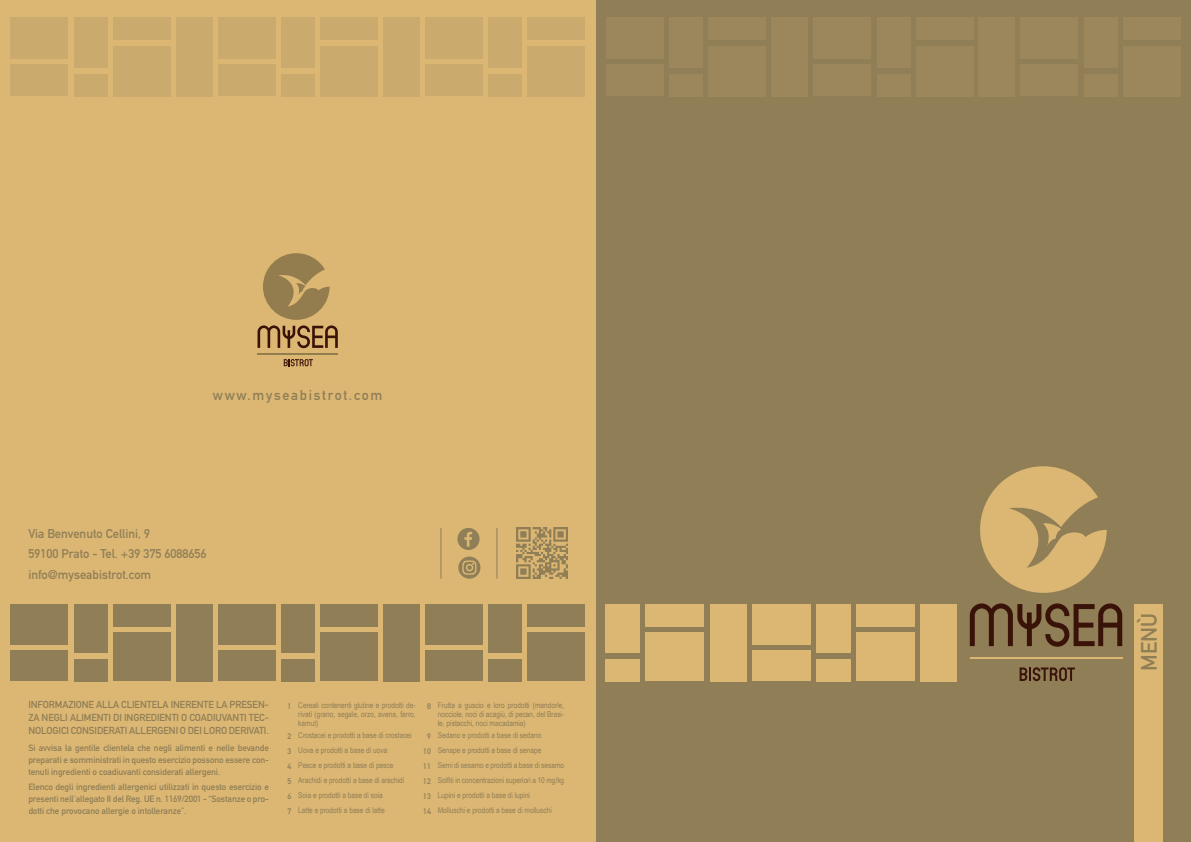
<style>
.page{position:relative;width:1191px;height:842px;background:#fff}
.page>*{position:absolute;margin:0;border:0;box-sizing:border-box;transform-origin:0 0}
.t1{font:700 22px "DIN Alternate";color:#8f7e56}
.t2{font:700 14px "DIN Alternate";letter-spacing:.12em;color:#8f7e56}
.t3{font:700 12.5px/20.5px "DIN Alternate";color:#8f7e56}
.t4{font:700 10px/13px "DIN Alternate";letter-spacing:-.01em;color:#8f7e56;text-align:justify}
.t5{font:700 9px/11.6px "DIN Alternate";letter-spacing:-.01em;color:#8f7e56;text-align:justify}
.t6{font:8px/9px "Arial Narrow";color:#8f7e56;text-align:justify}
.s1{font-family:"DIN Alternate";font-weight:700}
</style>
<div class="page">
<div style="left:595px;top:0;width:596px;height:842px;background:#8f7e56"></div>
<div style="left:876px;top:17px;width:34px;height:50px;background:#9c875c"></div>
<div style="left:1083px;top:17px;width:34px;height:50px;background:#9c875c"></div>
<div style="left:669px;top:17px;width:34px;height:50px;background:#9c875c"></div>
<div style="left:916px;top:46px;width:57px;height:50px;background:#9c875c"></div>
<div style="left:1123px;top:46px;width:57px;height:50px;background:#9c875c"></div>
<div style="left:708px;top:46px;width:58px;height:50px;background:#9c875c"></div>
<div style="left:978px;top:17px;width:37px;height:79px;background:#9c875c"></div>
<div style="left:771px;top:17px;width:36px;height:79px;background:#9c875c"></div>
<div style="left:876px;top:74px;width:34px;height:22px;background:#9c875c"></div>
<div style="left:1083px;top:74px;width:34px;height:22px;background:#9c875c"></div>
<div style="left:669px;top:74px;width:34px;height:22px;background:#9c875c"></div>
<div style="left:916px;top:17px;width:57px;height:23px;background:#9c875c"></div>
<div style="left:1123px;top:17px;width:57px;height:23px;background:#9c875c"></div>
<div style="left:708px;top:17px;width:58px;height:23px;background:#9c875c"></div>
<div style="left:813px;top:65px;width:58px;height:31px;background:#9c875c"></div>
<div style="left:1020px;top:65px;width:57px;height:31px;background:#9c875c"></div>
<div style="left:606px;top:65px;width:57px;height:31px;background:#9c875c"></div>
<div style="left:813px;top:17px;width:58px;height:41px;background:#9c875c"></div>
<div style="left:1020px;top:17px;width:57px;height:41px;background:#9c875c"></div>
<div style="left:606px;top:17px;width:57px;height:41px;background:#9c875c"></div>
<div style="left:1134px;top:604px;width:28px;height:238px;background:#dcb774"></div>
<svg style="left:980px;top:466px;width:126px;height:127px"></svg>
<svg style="left:1019px;top:667px;width:56px;height:14px"></svg>
<svg style="left:969px;top:603px;width:153px;height:44px"></svg>
<hr style="left:969px;top:657px;width:153px;height:2px;background:#dcb774">
<div style="left:0;top:0;width:595px;height:842px;background:#dcb774"></div>
<div style="left:281px;top:604px;width:34px;height:49px;background:#8f7e56"></div>
<div style="left:488px;top:604px;width:34px;height:49px;background:#8f7e56"></div>
<div style="left:74px;top:604px;width:34px;height:49px;background:#8f7e56"></div>
<div style="left:320px;top:632px;width:58px;height:49px;background:#8f7e56"></div>
<div style="left:527px;top:632px;width:58px;height:49px;background:#8f7e56"></div>
<div style="left:113px;top:632px;width:57px;height:49px;background:#8f7e56"></div>
<div style="left:383px;top:604px;width:36px;height:77px;background:#8f7e56"></div>
<div style="left:176px;top:604px;width:36px;height:77px;background:#8f7e56"></div>
<div style="left:281px;top:659px;width:34px;height:22px;background:#8f7e56"></div>
<div style="left:488px;top:659px;width:34px;height:22px;background:#8f7e56"></div>
<div style="left:74px;top:659px;width:34px;height:22px;background:#8f7e56"></div>
<div style="left:320px;top:604px;width:58px;height:22px;background:#8f7e56"></div>
<div style="left:527px;top:604px;width:58px;height:22px;background:#8f7e56"></div>
<div style="left:113px;top:604px;width:57px;height:22px;background:#8f7e56"></div>
<div style="left:218px;top:650px;width:57px;height:31px;background:#8f7e56"></div>
<div style="left:425px;top:650px;width:57px;height:31px;background:#8f7e56"></div>
<div style="left:11px;top:650px;width:57px;height:31px;background:#8f7e56"></div>
<div style="left:218px;top:604px;width:57px;height:40px;background:#8f7e56"></div>
<div style="left:425px;top:604px;width:57px;height:40px;background:#8f7e56"></div>
<div style="left:11px;top:604px;width:57px;height:40px;background:#8f7e56"></div>
<hr style="left:257px;top:353px;width:81px;height:1px;background:#937c4d">
<svg style="left:284px;top:359px;width:29px;height:7px"></svg>
<svg style="left:257px;top:253px;width:81px;height:95px"></svg>
<hr style="left:441px;top:528px;width:1px;height:51px;background:#8f7e56">
<hr style="left:497px;top:528px;width:1px;height:51px;background:#8f7e56">
<svg style="left:458px;top:557px;width:22px;height:22px"></svg>
<svg style="left:462px;top:560px;width:14px;height:15px"></svg>
<div style="left:457px;top:528px;width:22px;height:22px;background:#8f7e56;border-radius:50%"></div>
<svg style="left:464px;top:532px;width:8px;height:15px"></svg>
<img style="left:516px;top:528px;width:51px;height:51px">
<div style="left:281px;top:17px;width:34px;height:50px;background:#cbaa6d"></div>
<div style="left:488px;top:17px;width:34px;height:50px;background:#cbaa6d"></div>
<div style="left:74px;top:17px;width:34px;height:50px;background:#cbaa6d"></div>
<div style="left:320px;top:46px;width:58px;height:50px;background:#cbaa6d"></div>
<div style="left:527px;top:46px;width:58px;height:50px;background:#cbaa6d"></div>
<div style="left:113px;top:46px;width:57px;height:50px;background:#cbaa6d"></div>
<div style="left:383px;top:17px;width:36px;height:79px;background:#cbaa6d"></div>
<div style="left:176px;top:17px;width:36px;height:79px;background:#cbaa6d"></div>
<div style="left:281px;top:74px;width:34px;height:22px;background:#cbaa6d"></div>
<div style="left:488px;top:74px;width:34px;height:22px;background:#cbaa6d"></div>
<div style="left:74px;top:74px;width:34px;height:22px;background:#cbaa6d"></div>
<div style="left:320px;top:17px;width:58px;height:23px;background:#cbaa6d"></div>
<div style="left:527px;top:17px;width:58px;height:23px;background:#cbaa6d"></div>
<div style="left:113px;top:17px;width:57px;height:23px;background:#cbaa6d"></div>
<div style="left:218px;top:65px;width:57px;height:31px;background:#cbaa6d"></div>
<div style="left:425px;top:65px;width:57px;height:31px;background:#cbaa6d"></div>
<div style="left:11px;top:65px;width:57px;height:31px;background:#cbaa6d"></div>
<div style="left:218px;top:17px;width:57px;height:41px;background:#cbaa6d"></div>
<div style="left:425px;top:17px;width:57px;height:41px;background:#cbaa6d"></div>
<div style="left:11px;top:17px;width:57px;height:41px;background:#cbaa6d"></div>
<div style="left:816px;top:604px;width:35px;height:49px;background:#dcb774"></div>
<div style="left:606px;top:604px;width:34px;height:49px;background:#dcb774"></div>
<div style="left:856px;top:632px;width:59px;height:49px;background:#dcb774"></div>
<div style="left:645px;top:632px;width:59px;height:49px;background:#dcb774"></div>
<div style="left:920px;top:604px;width:37px;height:77px;background:#dcb774"></div>
<div style="left:709px;top:604px;width:37px;height:77px;background:#dcb774"></div>
<div style="left:816px;top:659px;width:35px;height:22px;background:#dcb774"></div>
<div style="left:606px;top:659px;width:34px;height:22px;background:#dcb774"></div>
<div style="left:856px;top:604px;width:59px;height:22px;background:#dcb774"></div>
<div style="left:645px;top:604px;width:59px;height:22px;background:#dcb774"></div>
<div style="left:752px;top:650px;width:58px;height:31px;background:#dcb774"></div>
<div style="left:752px;top:604px;width:58px;height:40px;background:#dcb774"></div>
<h2 class="t2" style="left:213px;top:384px;width:171px">www.myseabistrot.com</h2>
<h3 class="t3" style="left:28px;top:522px;width:180px">Via Benvenuto Cellini, 9<br>59100 Prato - Tel. +39 375 6088656 info@myseabistrot.com</h3>
<p class="t4" style="left:28px;top:697px;width:242px">INFORMAZIONE ALLA CLIENTELA INERENTE LA PRESEN-ZA NEGLI ALIMENTI DI INGREDIENTI O COADIUVANTI TEC-NOLOGICI CONSIDERATI ALLERGENI O DEI LORO DERIVATI.</p>
<p class="t5" style="left:28px;top:742px;width:242px">Si avvisa la gentile clientela che negli alimenti e nelle bevande preparati e somministrati in questo esercizio possono essere con&shy;tenuti ingredienti o coadiuvanti considerati allergeni.</p>
<p class="t5" style="left:28px;top:781px;width:242px">Elenco degli ingredienti allergenici utilizzati in questo esercizio e presenti nell’allegato II del Reg. UE n. 1169/2001 - “Sostanze o pro&shy;dotti che provocano allergie o intolleranze”.</p>
<p class="t6" style="left:298px;top:700px;width:119px;text-indent:-11px"><span class="s1">1</span> Cereali contenenti glutine e prodotti de&shy;rivati (grano, segale, orzo, avena, farro, kamut)</p>
<p class="t6" style="left:438px;top:700px;width:128px;text-indent:-11px"><span class="s1">8</span> Frutta a guscio e loro prodotti (mandorle, nocciole, noci di acagiù, di pecan, del Brasi&shy;le, pistacchi, noci macadamia)</p>
<p class="t6" style="left:288px;top:730px;width:126px"><span class="s1">2</span> Crostacei e prodotti a base di crostacei</p>
<p class="t6" style="left:427px;top:730px;width:116px"><span class="s1">9</span> Sedano e prodotti a base di sedano</p>
<p class="t6" style="left:288px;top:745px;width:101px"><span class="s1">3</span> Uova e prodotti a base di uova</p>
<p class="t6" style="left:423px;top:745px;width:120px"><span class="s1">10</span> Senape e prodotti a base di senape</p>
<p class="t6" style="left:288px;top:760px;width:107px"><span class="s1">4</span> Pesce e prodotti a base di pesce</p>
<p class="t6" style="left:423px;top:760px;width:142px"><span class="s1">11</span> Semi di sesamo e prodotti a base di sesamo</p>
<p class="t6" style="left:287px;top:775px;width:118px"><span class="s1">5</span> Arachidi e prodotti a base di arachidi</p>
<p class="t6" style="left:423px;top:775px;width:142px"><span class="s1">12</span> Solfiti in concentrazioni superiori a 10 mg/kg</p>
<p class="t6" style="left:287px;top:790px;width:97px"><span class="s1">6</span> Soia e prodotti a base di soia</p>
<p class="t6" style="left:423px;top:790px;width:108px"><span class="s1">13</span> Lupini e prodotti a base di lupini</p>
<p class="t6" style="left:287px;top:805px;width:99px"><span class="s1">7</span> Latte e prodotti a base di latte</p>
<p class="t6" style="left:423px;top:805px;width:130px"><span class="s1">14</span> Molluschi e prodotti a base di molluschi</p>
<h1 class="t1" style="left:1132px;top:671px;width:59px;rotate:-90deg">MENÙ</h1>
</div>
